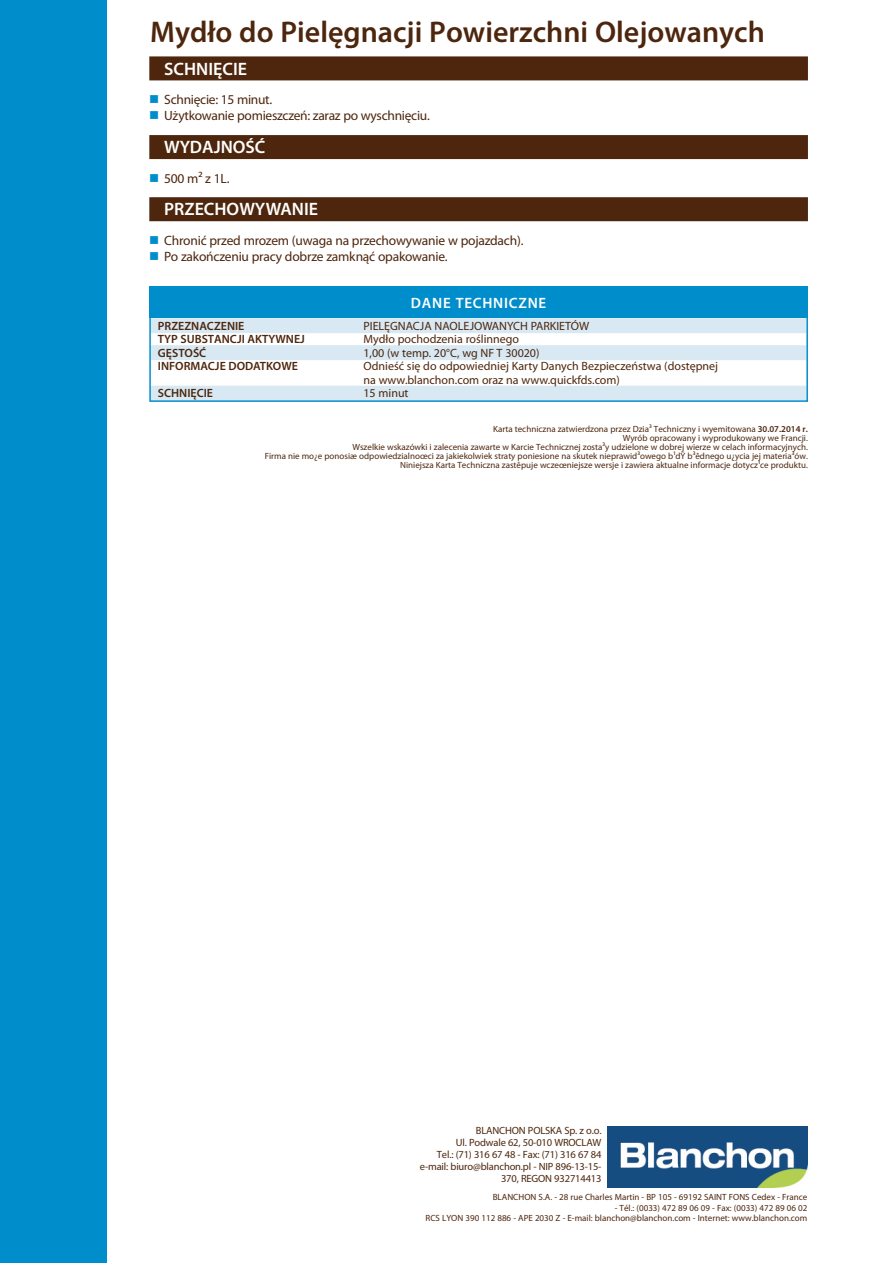
<style>
.page{position:relative;width:893px;height:1263px;background:#fff}
.page>*{position:absolute;margin:0;border:0;box-sizing:border-box;transform-origin:0 0}
.Normal_e{font:600 30px "Myriad Pro";color:#4d260d}
.Sous-titre_BD{font:600 18px "Myriad Pro";color:#fff}
.Normal_e-2{font:600 15px "Myriad Pro";letter-spacing:.05em;color:#fff}
.Texte_BD{font:13.5px "Myriad Pro";letter-spacing:-.015em;color:#4d260d}
.textes_tableau{font:12px/13.5px "Myriad Pro";color:#4d260d}
.textes_tableau-2{font:600 12px "Myriad Pro";color:#4d260d}
.Normal_e-3{font:10.5px/12px "Myriad Pro";letter-spacing:-.015em;color:#4d260d;text-align:right}
.Normal_e-4{font:9px "Myriad Pro";color:#4d260d}
.s1{color:#008dcb}
.s2{font-weight:600}
</style>
<div class="page">
<div style="left:0;top:0;width:106px;height:1263px;background:#008dcb"></div>
<div style="left:149px;top:56px;width:659px;height:24px;background:#4d260d"></div>
<div style="left:149px;top:135px;width:659px;height:24px;background:#4d260d"></div>
<div style="left:149px;top:197px;width:659px;height:24px;background:#4d260d"></div>
<div style="left:151px;top:318px;width:655px;height:15px;background:#d8e9f4"></div>
<div style="left:151px;top:345px;width:655px;height:15px;background:#d8e9f4"></div>
<div style="left:151px;top:386px;width:655px;height:15px;background:#d8e9f4"></div>
<div style="left:149px;top:314px;width:659px;height:88px;border:2px solid #008dcb"></div>
<div style="left:149px;top:286px;width:659px;height:32px;background:#008dcb"></div>
<img style="left:608px;top:1126px;width:199px;height:61px">
<p class="Normal_e" style="left:150px;top:15px;width:616px">Mydło do Pielęgnacji Powierzchni Olejowanych</p>
<p class="Sous-titre_BD" style="left:164px;top:59px;width:84px">SCHNIĘCIE</p>
<p class="Texte_BD" style="left:149px;top:91px;width:124px"><span class="s1">■</span> Schnięcie: 15 minut.</p>
<p class="Texte_BD" style="left:149px;top:108px;width:282px"><span class="s1">■</span> Użytkowanie pomieszczeń: zaraz po wyschnięciu.</p>
<p class="Sous-titre_BD" style="left:164px;top:137px;width:103px">WYDAJNOŚĆ</p>
<p class="Texte_BD" style="left:149px;top:170px;width:82px"><span class="s1">■</span> 500 m² z 1L.</p>
<p class="Sous-titre_BD" style="left:164px;top:199px;width:155px">PRZECHOWYWANIE</p>
<p class="Texte_BD" style="left:149px;top:232px;width:376px"><span class="s1">■</span> Chronić przed mrozem (uwaga na przechowywanie w pojazdach).</p>
<p class="Texte_BD" style="left:149px;top:248px;width:300px"><span class="s1">■</span> Po zakończeniu pracy dobrze zamknąć opakowanie.</p>
<p class="Normal_e-2" style="left:411px;top:295px;width:137px">DANE TECHNICZNE</p>
<p class="textes_tableau-2" style="left:158px;top:319px;width:88px">PRZEZNACZENIE</p>
<p class="textes_tableau" style="left:363px;top:319px;width:227px">PIELĘGNACJA NAOLEJOWANYCH PARKIETÓW</p>
<p class="textes_tableau-2" style="left:158px;top:332px;width:148px">TYP SUBSTANCJI AKTYWNEJ</p>
<p class="textes_tableau" style="left:363px;top:332px;width:157px">Mydło pochodzenia roślinnego</p>
<p class="textes_tableau-2" style="left:158px;top:346px;width:50px">GĘSTOŚĆ</p>
<p class="textes_tableau" style="left:363px;top:346px;width:178px">1,00 (w temp. 20°C, wg NF T 30020)</p>
<p class="textes_tableau-2" style="left:158px;top:359px;width:142px">INFORMACJE DODATKOWE</p>
<p class="textes_tableau" style="left:363px;top:359px;width:356px">Odnieść się do odpowiedniej Karty Danych Bezpieczeństwa (dostępnej na www.blanchon.com oraz na www.quickfds.com)</p>
<p class="textes_tableau-2" style="left:158px;top:386px;width:57px">SCHNIĘCIE</p>
<p class="textes_tableau" style="left:363px;top:386px;width:47px">15 minut</p>
<p class="Normal_e-4" style="left:493px;top:423px;width:316px">Karta techniczna zatwierdzona przez Dzia³ Techniczny i wyemitowana <span class="s2">30.07.2014 r.</span></p>
<p class="Normal_e-4" style="left:623px;top:432px;width:187px">Wyrób opracowany i wyprodukowany we Francji.</p>
<p class="Normal_e-4" style="left:352px;top:441px;width:457px">Wszelkie wskazówki i zalecenia zawarte w Karcie Technicznej zosta³y udzielone w dobrej wierze w celach informacyjnych.</p>
<p class="Normal_e-4" style="left:265px;top:450px;width:545px">Firma nie mo¿e ponosiæ odpowiedzialnoœci za jakiekolwiek straty poniesione na skutek nieprawid³owego b¹dŸ b³êdnego u¿ycia jej materia³ów.</p>
<p class="Normal_e-4" style="left:400px;top:459px;width:409px">Niniejsza Karta Techniczna zastêpuje wczeœniejsze wersje i zawiera aktualne informacje dotycz¹ce produktu.</p>
<p class="Normal_e-3" style="left:476px;top:1125px;width:127px">BLANCHON POLSKA Sp. z o.o.</p>
<p class="Normal_e-3" style="left:456px;top:1137px;width:147px">Ul. Podwale 62, 50-010 WROCLAW</p>
<p class="Normal_e-3" style="left:437px;top:1149px;width:166px">Tel.: (71) 316 67 48 - Fax: (71) 316 67 84</p>
<p class="Normal_e-3" style="left:420px;top:1161px;width:183px">e-mail: biuro@blanchon.pl - NIP 896-13-15-<br>370, REGON 932714413</p>
<p class="Normal_e-4" style="left:493px;top:1191px;width:316px">BLANCHON S.A. - 28 rue Charles Martin - BP 105 - 69192 SAINT FONS Cedex - France</p>
<p class="Normal_e-4" style="left:615px;top:1202px;width:194px">- Tél.: (0033) 472 89 06 09 - Fax: (0033) 472 89 06 02</p>
<p class="Normal_e-4" style="left:426px;top:1212px;width:383px">RCS LYON 390 112 886 - APE 2030 Z - E-mail: blanchon@blanchon.com - Internet: www.blanchon.com</p>
</div>
